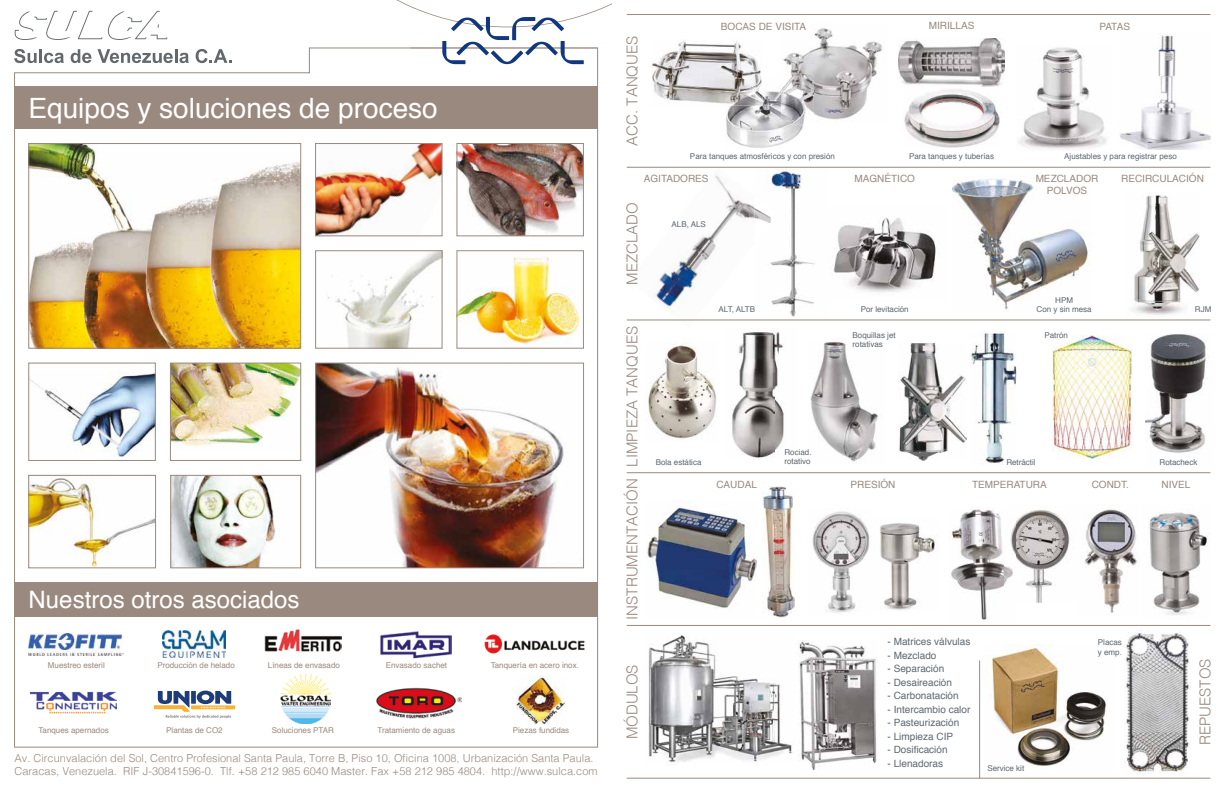
<style>
.page{position:relative;width:1224px;height:792px;background:#fff}
.page>*{position:absolute;margin:0;border:0;box-sizing:border-box;transform-origin:0 0}
.t1{font:28px "Helvetica";color:#fff}
.t2{font:24px "Helvetica";color:#fff}
.t3{font:300 15px "Helvetica";color:#9a897e}
.t4{font:300 11px/13.2px "Helvetica";color:#9a897e}
.t5{font:10px "Helvetica";color:#5d6770}
.t6{font:10px "Helvetica";color:#9a897e}
.t7{font:8px/9.6px "Helvetica";color:#5d6770}
.t8{font:8px "Helvetica";color:#9a897e}
</style>
<div class="page">
<img style="left:766px;top:169px;width:49px;height:148px">
<img style="left:651px;top:40px;width:110px;height:64px">
<img style="left:783px;top:28px;width:99px;height:92px">
<img style="left:898px;top:39px;width:106px;height:48px">
<img style="left:904px;top:89px;width:96px;height:59px">
<img style="left:1018px;top:47px;width:89px;height:102px">
<img style="left:1120px;top:35px;width:91px;height:115px">
<img style="left:629px;top:175px;width:125px;height:145px">
<img style="left:754px;top:196px;width:24px;height:48px">
<img style="left:833px;top:217px;width:103px;height:75px">
<img style="left:953px;top:176px;width:137px;height:134px">
<img style="left:1126px;top:195px;width:74px;height:125px">
<img style="left:648px;top:342px;width:69px;height:98px">
<img style="left:732px;top:331px;width:52px;height:127px">
<img style="left:810px;top:341px;width:68px;height:121px">
<img style="left:898px;top:344px;width:68px;height:117px">
<img style="left:971px;top:332px;width:46px;height:131px">
<img style="left:1052px;top:335px;width:80px;height:123px">
<img style="left:1146px;top:334px;width:62px;height:119px">
<img style="left:646px;top:506px;width:110px;height:102px">
<img style="left:763px;top:486px;width:31px;height:132px">
<img style="left:812px;top:511px;width:58px;height:102px">
<img style="left:880px;top:523px;width:55px;height:87px">
<img style="left:951px;top:509px;width:54px;height:111px">
<img style="left:1016px;top:510px;width:54px;height:93px">
<img style="left:1005px;top:523px;width:11px;height:61px">
<img style="left:1085px;top:509px;width:53px;height:104px">
<img style="left:1149px;top:512px;width:58px;height:103px">
<img style="left:648px;top:635px;width:144px;height:130px">
<img style="left:799px;top:641px;width:78px;height:129px">
<img style="left:986px;top:645px;width:120px;height:122px">
<img style="left:1125px;top:633px;width:65px;height:140px">
<hr style="left:627px;top:14px;width:583px;height:1px;background:#9a897e">
<hr style="left:627px;top:167px;width:583px;height:1px;background:#9a897e">
<hr style="left:627px;top:320px;width:583px;height:1px;background:#9a897e">
<hr style="left:627px;top:472px;width:583px;height:1px;background:#9a897e">
<hr style="left:627px;top:625px;width:583px;height:1px;background:#9a897e">
<hr style="left:627px;top:778px;width:583px;height:1px;background:#9a897e">
<hr style="left:979px;top:660px;width:1px;height:119px;background:#9a897e">
<img style="left:726px;top:75px;width:77px;height:73px">
<img style="left:726px;top:83px;width:36px;height:22px">
<img style="left:781px;top:74px;width:33px;height:50px">
<svg style="left:14px;top:11px;width:153px;height:29px"></svg>
<img style="left:14px;top:47px;width:584px;height:701px">
<svg style="left:340px;top:0;width:272px;height:65px"></svg>
<h1 class="t1" style="left:29px;top:87px;width:411px">Equipos y soluciones de proceso</h1>
<h2 class="t2" style="left:29px;top:581px;width:272px">Nuestros otros asociados</h2>
<p class="t8" style="left:48px;top:659px;width:58px">Muestreo esteril</p>
<p class="t8" style="left:157px;top:659px;width:79px">Producción de helado</p>
<p class="t8" style="left:268px;top:659px;width:74px">Líneas de envasado</p>
<p class="t8" style="left:386px;top:659px;width:63px">Envasado sachet</p>
<p class="t8" style="left:491px;top:659px;width:90px">Tanquería en acero inox.</p>
<p class="t8" style="left:39px;top:724px;width:72px">Tanques apernados</p>
<p class="t8" style="left:166px;top:724px;width:58px">Plantas de CO2</p>
<p class="t8" style="left:272px;top:724px;width:64px">Soluciones PTAR</p>
<p class="t8" style="left:378px;top:724px;width:79px">Tratamiento de aguas</p>
<p class="t8" style="left:513px;top:724px;width:58px">Piezas fundidas</p>
<h3 class="t4" style="left:14px;top:751px;width:585px">Av. Circunvalación del Sol, Centro Profesional Santa Paula, Torre B, Piso 10, Oficina 1008, Urbanización Santa Paula.<br>Caracas, Venezuela. RIF J-30841596-0. Tlf. +58 212 985 6040 Master. Fax +58 212 985 4804. http://www.sulca.com</h3>
<h3 class="t3" style="left:619px;top:146px;width:112px;rotate:-90deg">ACC. TANQUES</h3>
<p class="t6" style="left:721px;top:18px;width:87px">BOCAS DE VISITA</p>
<p class="t7" style="left:690px;top:152px;width:146px">Para tanques atmosféricos y con presión</p>
<p class="t6" style="left:929px;top:18px;width:47px">MIRILLAS</p>
<p class="t6" style="left:1099px;top:18px;width:32px">PATAS</p>
<p class="t7" style="left:909px;top:152px;width:86px">Para tanques y tuberías</p>
<p class="t7" style="left:1064px;top:152px;width:114px">Ajustables y para registrar peso</p>
<p class="t6" style="left:644px;top:171px;width:66px">AGITADORES</p>
<p class="t6" style="left:854px;top:171px;width:62px">MAGNÉTICO</p>
<h3 class="t3" style="left:619px;top:285px;width:84px;rotate:-90deg">MEZCLADO</h3>
<p class="t7" style="left:672px;top:220px;width:36px">ALB, ALS</p>
<p class="t7" style="left:718px;top:304px;width:38px">ALT, ALTB</p>
<p class="t7" style="left:861px;top:305px;width:50px">Por levitación</p>
<p class="t6" style="left:1036px;top:171px;width:64px">MEZCLADOR</p>
<p class="t6" style="left:1121px;top:171px;width:84px">RECIRCULACIÓN</p>
<p class="t6" style="left:1047px;top:183px;width:42px">POLVOS</p>
<p class="t7" style="left:1037px;top:295px;width:57px;text-align:center">HPM<br>Con y sin mesa</p>
<p class="t7" style="left:1195px;top:304px;width:18px">RJM</p>
<h3 class="t3" style="left:619px;top:620px;width:295px;rotate:-90deg">INSTRUMENTACIÓN LIMPIEZA TANQUES</h3>
<p class="t7" style="left:853px;top:330px;width:45px">Boquillas jet rotativas</p>
<p class="t7" style="left:1044px;top:330px;width:25px">Patrón</p>
<p class="t7" style="left:656px;top:457px;width:47px">Bola estática</p>
<p class="t7" style="left:785px;top:447px;width:29px">Rociad. rotativo</p>
<p class="t7" style="left:1006px;top:457px;width:31px">Retráctil</p>
<p class="t7" style="left:1160px;top:457px;width:39px">Rotacheck</p>
<p class="t6" style="left:716px;top:477px;width:42px">CAUDAL</p>
<p class="t6" style="left:851px;top:476px;width:47px">PRESIÓN</p>
<p class="t6" style="left:972px;top:476px;width:76px">TEMPERATURA</p>
<p class="t6" style="left:1092px;top:476px;width:39px">CONDT.</p>
<p class="t6" style="left:1161px;top:477px;width:30px">NIVEL</p>
<p class="t5" style="left:888px;top:634px;width:84px">- Matrices válvulas</p>
<p class="t5" style="left:888px;top:647px;width:50px">- Mezclado</p>
<p class="t5" style="left:888px;top:661px;width:58px">- Separación</p>
<p class="t5" style="left:888px;top:674px;width:66px">- Desaireación</p>
<p class="t5" style="left:888px;top:688px;width:73px">- Carbonatación</p>
<p class="t5" style="left:888px;top:701px;width:84px">- Intercambio calor</p>
<p class="t5" style="left:888px;top:715px;width:73px">- Pasteurización</p>
<p class="t5" style="left:888px;top:728px;width:67px">- Limpieza CIP</p>
<p class="t5" style="left:888px;top:742px;width:62px">- Dosificación</p>
<p class="t5" style="left:888px;top:755px;width:57px">- Llenadoras</p>
<p class="t7" style="left:1098px;top:638px;width:26px">Placas y emp.</p>
<h3 class="t3" style="left:619px;top:739px;width:77px;rotate:-90deg">MÓDULOS</h3>
<h3 class="t3" style="left:1192px;top:745px;width:88px;rotate:-90deg">REPUESTOS</h3>
<p class="t7" style="left:987px;top:763px;width:38px">Service kit</p>
</div>
